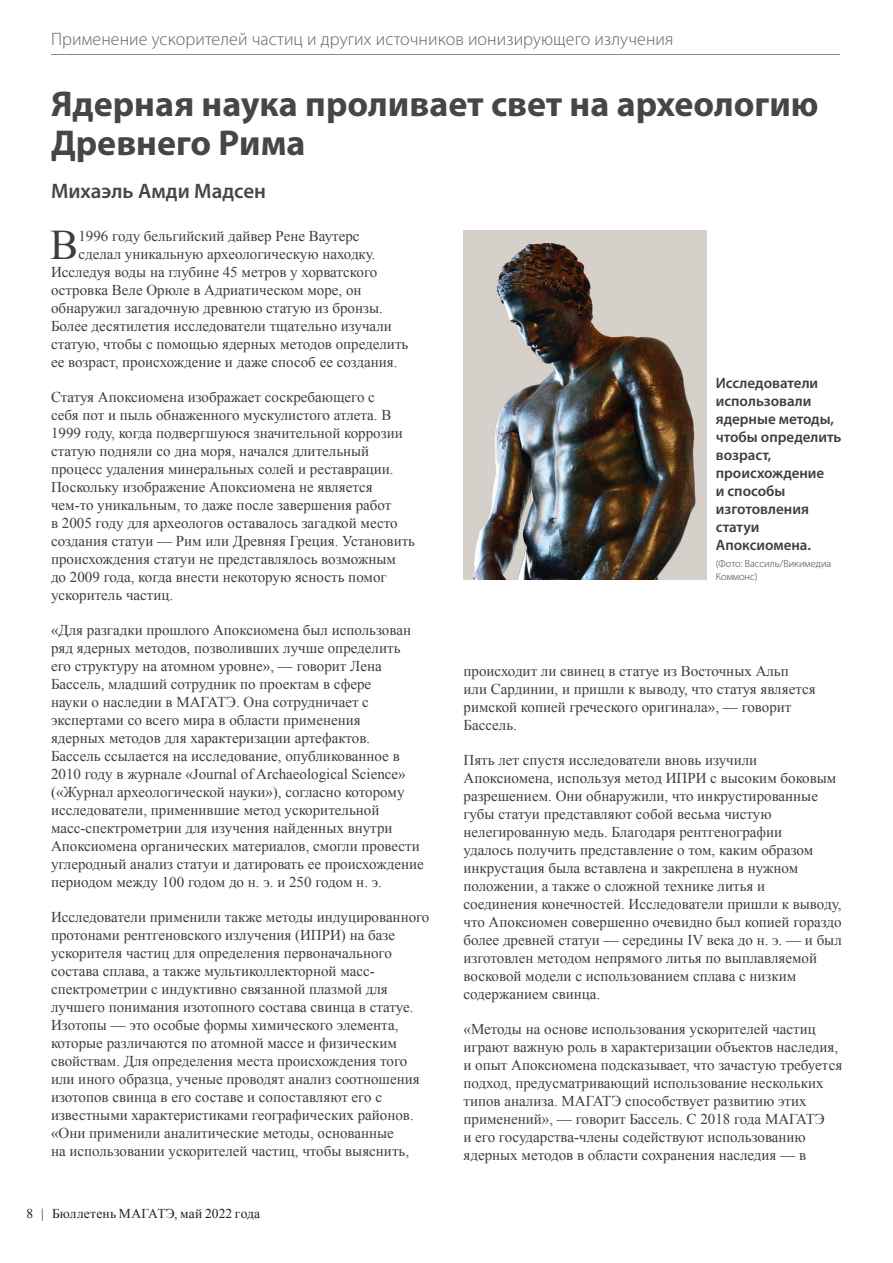
<style>
.page{position:relative;width:893px;height:1263px;background:#fff}
.page>*{position:absolute;margin:0;border:0;box-sizing:border-box;transform-origin:0 0}
.t1{font:42.15px "Times New Roman";color:#3e3e3f}
.t2{font:700 36px/39px "Myriad Pro";color:#454647}
.t3{font:600 21px "Myriad Pro";color:#454647}
.t4{font:300 18px "Myriad Pro";letter-spacing:.005em;color:#636366}
.t5{font:15px/18px "Times New Roman";color:#3e3e3f}
.t6{font:600 15px/18px "Myriad Pro";color:#3e3e3f}
.t7{font:13.5px "Times New Roman";letter-spacing:.005em;color:#231f20}
.t8{font:300 10.5px/12.6px "Myriad Pro";color:#3e3e3f}
</style>
<div class="page">
<img style="left:463px;top:231px;width:244px;height:349px">
<hr style="left:51px;top:54px;width:789px;height:1px;background:#87898c">
<p class="t4" style="left:51px;top:28px;width:624px">Применение ускорителей частиц и других источников ионизирующего излучения</p>
<h2 class="t2" style="left:51px;top:83px;width:769px">Ядерная наука проливает свет на археологию<br>Древнего Рима</h2>
<h3 class="t3" style="left:51px;top:177px;width:217px">Михаэль Амди Мадсен</h3>
<h1 class="t1" style="left:50px;top:217px;width:30px">В</h1>
<p class="t5" style="left:78px;top:227px;width:283px">1996 году бельгийский дайвер Рене Ваутерс</p>
<p class="t5" style="left:78px;top:245px;width:298px">сделал уникальную археологическую находку.</p>
<p class="t5" style="left:51px;top:263px;width:328px">Исследуя воды на глубине 45 метров у хорватского</p>
<p class="t5" style="left:51px;top:281px;width:312px">островка Веле Орюле в Адриатическом море, он</p>
<p class="t5" style="left:51px;top:299px;width:333px">обнаружил загадочную древнюю статую из бронзы.</p>
<p class="t5" style="left:51px;top:317px;width:342px">Более десятилетия исследователи тщательно изучали</p>
<p class="t5" style="left:51px;top:335px;width:359px">статую, чтобы с помощью ядерных методов определить</p>
<p class="t5" style="left:51px;top:353px;width:348px">ее возраст, происхождение и даже способ ее создания.</p>
<p class="t5" style="left:51px;top:388px;width:366px">Статуя Апоксиомена изображает соскребающего с<br>себя пот и пыль обнаженного мускулистого атлета. В 1999 году, когда подвергшуюся значительной коррозии статую подняли со дна моря, начался длительный процесс удаления минеральных солей и реставрации.<br>Поскольку изображение Апоксиомена не является чем-то уникальным, то даже после завершения работ<br>в 2005 году для археологов оставалось загадкой место создания статуи — Рим или Древняя Греция. Установить происхождения статуи не представлялось возможным<br>до 2009 года, когда внести некоторую ясность помог ускоритель частиц.</p>
<p class="t5" style="left:51px;top:621px;width:374px">«Для разгадки прошлого Апоксиомена был использован ряд ядерных методов, позволивших лучше определить его структуру на атомном уровне», — говорит Лена Бассель, младший сотрудник по проектам в сфере<br>науки о наследии в МАГАТЭ. Она сотрудничает с экспертами со всего мира в области применения<br>ядерных методов для характеризации артефактов.<br>Бассель ссылается на исследование, опубликованное в 2010 году в журнале «Journal of Archaeological Science» («Журнал археологической науки»), согласно которому исследователи, применившие метод ускорительной масс-спектрометрии для изучения найденных внутри Апоксиомена органических материалов, смогли провести углеродный анализ статуи и датировать ее происхождение периодом между 100 годом до н. э. и 250 годом н. э.</p>
<p class="t5" style="left:51px;top:908px;width:380px">Исследователи применили также методы индуцированного протонами рентгеновского излучения (ИПРИ) на базе ускорителя частиц для определения первоначального состава сплава, а также мультиколлекторной масс&shy;спектрометрии c индуктивно связанной плазмой для лучшего понимания изотопного состава свинца в статуе.<br>Изотопы — это особые формы химического элемента, которые различаются по атомной массе и физическим свойствам. Для определения места происхождения того или иного образца, ученые проводят анализ соотношения изотопов свинца в его составе и сопоставляют его с известными характеристиками географических районов. «Они применили аналитические методы, основанные<br>на использовании ускорителей частиц, чтобы выяснить,</p>
<p class="t7" style="left:26px;top:1205px;width:235px">8 | Бюллетень МАГАТЭ, май 2022 года</p>
<p class="t6" style="left:716px;top:374px;width:127px">Исследователи использовали ядерные методы, чтобы определить возраст, происхождение<br>и способы изготовления статуи<br>Апоксиомена.</p>
<p class="t8" style="left:716px;top:557px;width:117px">(Фото: Вассиль/Викимедиа<br>Коммонс)</p>
<p class="t5" style="left:463px;top:661px;width:354px">происходит ли свинец в статуе из Восточных Альп или Сардинии, и пришли к выводу, что статуя является римской копией греческого оригинала», — говорит Бассель.</p>
<p class="t5" style="left:463px;top:750px;width:380px">Пять лет спустя исследователи вновь изучили Апоксиомена, используя метод ИПРИ с высоким боковым разрешением. Они обнаружили, что инкрустированные губы статуи представляют собой весьма чистую нелегированную медь. Благодаря рентгенографии<br>удалось получить представление о том, каким образом инкрустация была вставлена и закреплена в нужном положении, а также о сложной технике литья и соединения конечностей. Исследователи пришли к выводу, что Апоксиомен совершенно очевидно был копией гораздо более древней статуи — середины IV века до н. э. — и был изготовлен методом непрямого литья по выплавляемой восковой модели с использованием сплава с низким содержанием свинца.</p>
<p class="t5" style="left:463px;top:1019px;width:380px">«Методы на основе использования ускорителей частиц играют важную роль в характеризации объектов наследия, и опыт Апоксиомена подсказывает, что зачастую требуется подход, предусматривающий использование нескольких типов анализа. МАГАТЭ способствует развитию этих применений», — говорит Бассель. С 2018 года МАГАТЭ<br>и его государства-члены содействуют использованию ядерных методов в области сохранения наследия — в</p>
</div>
